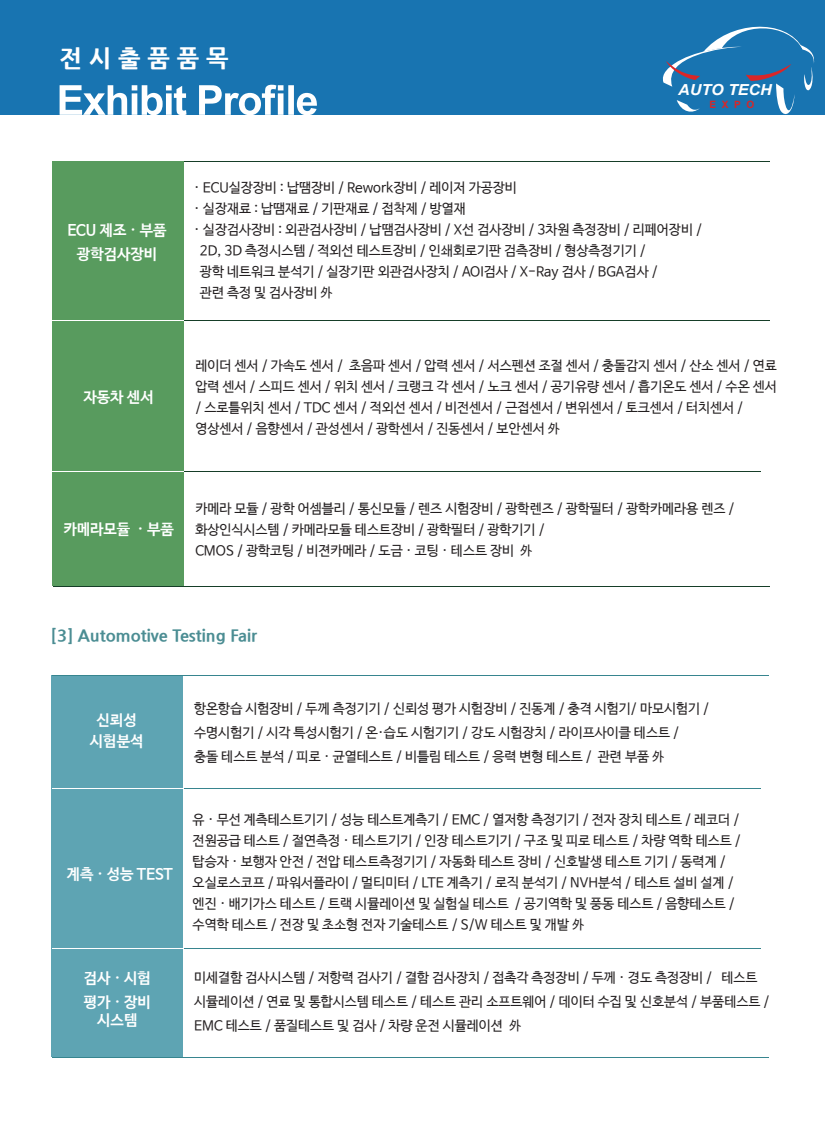
<style>
.page{position:relative;width:825px;height:1123px;background:#fff}
.page>*{position:absolute;margin:0;border:0;box-sizing:border-box;transform-origin:0 0}
.t1{font:800 24px "Nanum Gothic";color:#fff}
.t2{font:800 16.5px "Nanum Gothic";color:#4b8d93}
.t3{font:italic 700 15.15px "Arial";color:#fff;scale:1.06 1}
.t4{font:700 15px/24px "Nanum Barun Gothic";color:#fff;text-align:center}
.t5{font:13.5px/21px "Nanum Barun Gothic";color:#231f20}
.t6{font:700 10.05px "Arial";color:#d92628}
</style>
<div class="page">
<div style="left:0;top:0;width:825px;height:115px;background:#1874b1"></div>
<svg style="left:60px;top:85px;width:257px;height:30px"></svg>
<div style="left:52px;top:675px;width:131px;height:381px;background:#5ea4b3"></div>
<hr style="left:184px;top:788px;width:576px;height:1px;background:#37858f">
<hr style="left:53px;top:788px;width:131px;height:1px;background:#fff">
<hr style="left:184px;top:948px;width:576px;height:1px;background:#37858f">
<hr style="left:53px;top:948px;width:131px;height:1px;background:#fff">
<svg style="left:662px;top:26px;width:152px;height:88px"></svg>
<hr style="left:53px;top:675px;width:716px;height:1px;background:#37858f">
<hr style="left:53px;top:1057px;width:716px;height:1px;background:#37858f">
<div style="left:53px;top:162px;width:131px;height:424px;background:#589b5e"></div>
<hr style="left:53px;top:586px;width:716px;height:1px;background:#163e28">
<hr style="left:184px;top:471px;width:577px;height:1px;background:#163e28">
<hr style="left:53px;top:471px;width:131px;height:1px;background:#fff">
<hr style="left:53px;top:320px;width:131px;height:1px;background:#fff">
<hr style="left:184px;top:320px;width:585px;height:1px;background:#163e28">
<hr style="left:184px;top:162px;width:585px;height:1px;background:#163e28">
<h1 class="t1" style="left:60px;top:46px;width:170px">전 시 출 품 품 목</h1>
<p class="t3" style="left:678px;top:80px;width:90px">AUTO TECH</p>
<p class="t6" style="left:709px;top:98px;width:46px">E X P O</p>
<p class="t4" style="left:68px;top:219px;width:100px">ECU 제조 · 부품 광학검사장비</p>
<p class="t4" style="left:83px;top:386px;width:72px">자동차 센서</p>
<p class="t5" style="left:194px;top:178px;width:324px">· ECU실장장비 : 납땜장비 / Rework장비 / 레이저 가공장비</p>
<p class="t5" style="left:194px;top:199px;width:274px">· 실장재료 : 납땜재료 / 기판재료 / 접착제 / 방열재</p>
<p class="t5" style="left:194px;top:220px;width:510px">· 실장검사장비 : 외관검사장비 / 납땜검사장비 / X선 검사장비 / 3차원 측정장비 / 리페어장비 /</p>
<p class="t5" style="left:200px;top:241px;width:447px">2D, 3D 측정시스템 / 적외선 테스트장비 / 인쇄회로기판 검측장비 / 형상측정기기 /</p>
<p class="t5" style="left:200px;top:262px;width:459px">광학 네트워크 분석기 / 실장기판 외관검사장치 / AOI검사 / X-Ray 검사 / BGA검사 /</p>
<p class="t5" style="left:200px;top:283px;width:134px">관련 측정 및 검사장비 外</p>
<p class="t5" style="left:195px;top:355px;width:583px">레이더 센서 / 가속도 센서 / 초음파 센서 / 압력 센서 / 서스펜션 조절 센서 / 충돌감지 센서 / 산소 센서 / 연료 압력 센서 / 스피드 센서 / 위치 센서 / 크랭크 각 센서 / 노크 센서 / 공기유량 센서 / 흡기온도 센서 / 수온 센서 / 스로틀위치 센서 / TDC 센서 / 적외선 센서 / 비전센서 / 근접센서 / 변위센서 / 토크센서 / 터치센서 / 영상센서 / 음향센서 / 관성센서 / 광학센서 / 진동센서 / 보안센서 外</p>
<p class="t4" style="left:63px;top:518px;width:112px">카메라모듈 · 부품</p>
<p class="t5" style="left:195px;top:499px;width:541px">카메라 모듈 / 광학 어셈블리 / 통신모듈 / 렌즈 시험장비 / 광학렌즈 / 광학필터 / 광학카메라용 렌즈 / 화상인식시스템 / 카메라모듈 테스트장비 / 광학필터 / 광학기기 /<br>CMOS / 광학코팅 / 비젼카메라 / 도금 · 코팅 · 테스트 장비 外</p>
<p class="t2" style="left:51px;top:626px;width:207px">[3] Automotive Testing Fair</p>
<p class="t4" style="left:90px;top:710px;width:55px;line-height:21px">신뢰성 시험분석</p>
<p class="t4" style="left:67px;top:863px;width:108px">계측 · 성능 TEST</p>
<p class="t4" style="left:84px;top:966px;width:68px;text-align:left">검사 · 시험 평가 · 장비</p>
<p class="t4" style="left:97px;top:1008px;width:42px">시스템</p>
<p class="t5" style="left:194px;top:697px;width:516px;line-height:24px">항온항습 시험장비 / 두께 측정기기 / 신뢰성 평가 시험장비 / 진동계 / 충격 시험기/ 마모시험기 / 수명시험기 / 시각 특성시험기 / 온·습도 시험기기 / 강도 시험장치 / 라이프사이클 테스트 /<br>충돌 테스트 분석 / 피로 · 균열테스트 / 비틀림 테스트 / 응력 변형 테스트 / 관련 부품 外</p>
<p class="t5" style="left:193px;top:810px;width:550px">유 · 무선 계측테스트기기 / 성능 테스트계측기 / EMC / 열저항 측정기기 / 전자 장치 테스트 / 레코더 / 전원공급 테스트 / 절연측정 · 테스트기기 / 인장 테스트기기 / 구조 및 피로 테스트 / 차량 역학 테스트 / 탑승자 · 보행자 안전 / 전압 테스트측정기기 / 자동화 테스트 장비 / 신호발생 테스트 기기 / 동력계 / 오실로스코프 / 파워서플라이 / 멀티미터 / LTE 계측기 / 로직 분석기 / NVH분석 / 테스트 설비 설계 / 엔진 · 배기가스 테스트 / 트랙 시뮬레이션 및 실험실 테스트 / 공기역학 및 풍동 테스트 / 음향테스트 / 수역학 테스트 / 전장 및 초소형 전자 기술테스트 / S/W 테스트 및 개발 外</p>
<p class="t5" style="left:194px;top:966px;width:577px;line-height:24px">미세결함 검사시스템 / 저항력 검사기 / 결함 검사장치 / 접촉각 측정장비 / 두께 · 경도 측정장비 / 테스트 시뮬레이션 / 연료 및 통합시스템 테스트 / 테스트 관리 소프트웨어 / 데이터 수집 및 신호분석 / 부품테스트 /<br>EMC 테스트 / 품질테스트 및 검사 / 차량 운전 시뮬레이션 外</p>
</div>
